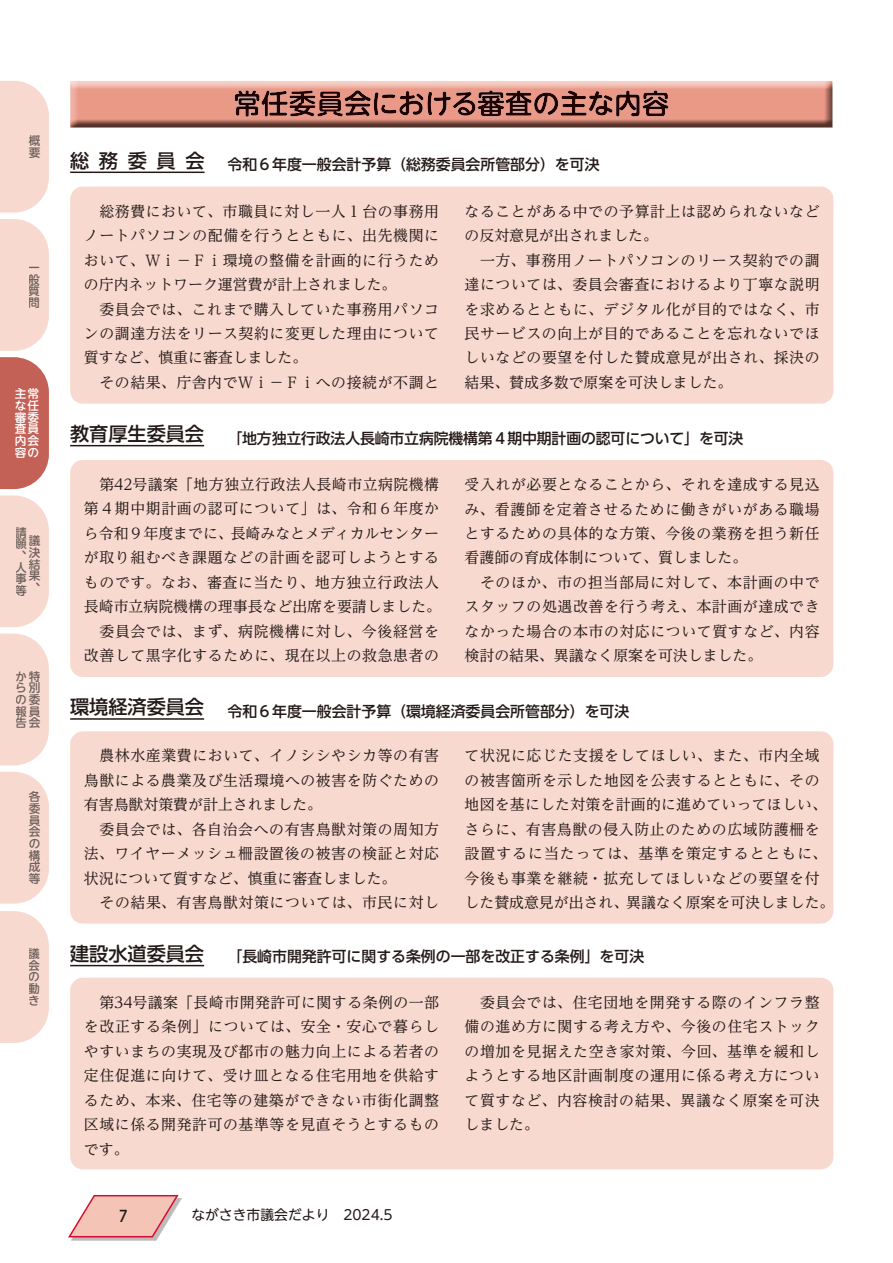
<style>
.page{position:relative;width:893px;height:1263px;background:#fff}
.page>*{position:absolute;margin:0;border:0;box-sizing:border-box;transform-origin:0 0}
.t1{font:500 19.2px "UD Shin Go Pro";color:#231916}
.t2{font:500 15.45px "UD Shin Go NT Pro";color:#231916}
.t3{font:14.85px/24.5px "UD Reimin Pr 6";letter-spacing:.04em;color:#231916}
.t4{font:500 14.85px "UD Shin Go Pro";color:#231916}
.t5{font:13.8px "UD Shin M Go Pr 6";color:#231916}
.t6{font:500 11.7px/11.7px "UD Shin M Go Pr 6";color:#727272;text-align:justify}
.t7{font:500 11.7px/11.7px "UD Shin M Go Pr 6";color:#fff;text-align:justify}
</style>
<div class="page">
<div style="left:71px;top:1198px;width:111px;height:42px;background:#231916;opacity:.3"></div>
<svg style="left:68px;top:1194px;width:112px;height:44px"></svg>
<div style="left:68px;top:81px;width:765px;height:47px;background:#231916;opacity:.75"></div>
<div style="left:70px;top:978px;width:763px;height:191px;background:#f8d9cf;border-radius:13px"></div>
<hr style="left:70px;top:965px;width:134px;height:1px;background:#231916">
<div style="left:70px;top:187px;width:763px;height:217px;background:#f8d9cf;border-radius:13px"></div>
<hr style="left:70px;top:172px;width:135px;height:1px;background:#231916">
<div style="left:70px;top:460px;width:763px;height:217px;background:#f8d9cf;border-radius:13px"></div>
<hr style="left:70px;top:445px;width:134px;height:1px;background:#231916">
<div style="left:70px;top:731px;width:763px;height:192px;background:#f8d9cf;border-radius:13px"></div>
<hr style="left:70px;top:718px;width:134px;height:2px;background:#231916">
<svg style="left:0;top:81px;width:49px;height:132px;background:#f8dcd3"></svg>
<svg style="left:0;top:219px;width:49px;height:132px;background:#f8dcd3"></svg>
<svg style="left:0;top:495px;width:49px;height:132px;background:#f8dcd3"></svg>
<svg style="left:0;top:634px;width:49px;height:131px;background:#f8dcd2"></svg>
<svg style="left:0;top:772px;width:49px;height:132px;background:#f8dcd3"></svg>
<svg style="left:0;top:911px;width:49px;height:132px;background:#f8dcd3"></svg>
<svg style="left:0;top:357px;width:49px;height:132px;background:#c96e64"></svg>
<p class="t6" style="left:29px;top:134px;width:13px">概要</p>
<p class="t6" style="left:29px;top:261px;width:13px">一般質問</p>
<p class="t7" style="left:15px;top:387px;width:26px">主常な任審委査員内会容の</p>
<p class="t6" style="left:16px;top:525px;width:13px">請願</p>
<p class="t6" style="left:29px;top:534px;width:13px">議決結果</p>
<p class="t6" style="left:16px;top:549px;width:12px">、</p>
<p class="t6" style="left:16px;top:561px;width:13px">人事等</p>
<p class="t6" style="left:29px;top:581px;width:12px">、</p>
<p class="t6" style="left:16px;top:669px;width:26px">か特ら別の委報員告会</p>
<p class="t6" style="left:29px;top:790px;width:13px">各委員会の構成等</p>
<p class="t6" style="left:29px;top:947px;width:13px">議会の動き</p>
<p class="t1" style="left:70px;top:145px;width:21px">総</p>
<p class="t1" style="left:99px;top:145px;width:21px">務</p>
<p class="t1" style="left:128px;top:145px;width:21px">委</p>
<p class="t1" style="left:157px;top:145px;width:21px">員</p>
<p class="t1" style="left:185px;top:145px;width:21px">会</p>
<p class="t4" style="left:227px;top:153px;width:374px">令和６年度一般会計予算（総務委員会所管部分）を可決</p>
<p class="t3" style="left:84px;top:198px;width:357px">　総務費において、市職員に対し一人 1 台の事務用ノートパソコンの配備を行うとともに、出先機関において、Ｗｉ－Ｆｉ環境の整備を計画的に行うための庁内ネットワーク運営費が計上されました。<br>　委員会では、これまで購入していた事務用パソコンの調達方法をリース契約に変更した理由について質すなど、慎重に審査しました。<br>　その結果、庁舎内でＷｉ－Ｆｉへの接続が不調と</p>
<p class="t3" style="left:465px;top:198px;width:357px">なることがある中での予算計上は認められないなどの反対意見が出されました。<br>　一方、事務用ノートパソコンのリース契約での調達については、委員会審査におけるより丁寧な説明を求めるとともに、デジタル化が目的ではなく、市民サービスの向上が目的であることを忘れないでほしいなどの要望を付した賛成意見が出され、採決の結果、賛成多数で原案を可決しました。</p>
<p class="t1" style="left:70px;top:418px;width:135px">教育厚生委員会</p>
<p class="t4" style="left:227px;top:426px;width:517px">「地方独立行政法人長崎市立病院機構第４期中期計画の認可について」を可決</p>
<p class="t3" style="left:84px;top:472px;width:359px">　第42号議案「地方独立行政法人長崎市立病院機構第４期中期計画の認可について」は、令和６年度から令和９年度までに、長崎みなとメディカルセンターが取り組むべき課題などの計画を認可しようとするものです。なお、審査に当たり、地方独立行政法人長崎市立病院機構の理事長など出席を要請しました。　委員会では、まず、病院機構に対し、今後経営を改善して黒字化するために、現在以上の救急患者の</p>
<p class="t3" style="left:465px;top:472px;width:357px">受入れが必要となることから、それを達成する見込み、看護師を定着させるために働きがいがある職場とするための具体的な方策、今後の業務を担う新任看護師の育成体制について、質しました。<br>　そのほか、市の担当部局に対して、本計画の中でスタッフの処遇改善を行う考え、本計画が達成できなかった場合の本市の対応について質すなど、内容検討の結果、異議なく原案を可決しました。</p>
<p class="t1" style="left:70px;top:692px;width:135px">環境経済委員会</p>
<p class="t4" style="left:227px;top:699px;width:403px">令和６年度一般会計予算（環境経済委員会所管部分）を可決</p>
<p class="t3" style="left:84px;top:743px;width:357px">　農林水産業費において、イノシシやシカ等の有害鳥獣による農業及び生活環境への被害を防ぐための有害鳥獣対策費が計上されました。<br>　委員会では、各自治会への有害鳥獣対策の周知方法、ワイヤーメッシュ柵設置後の被害の検証と対応状況について質すなど、慎重に審査しました。<br>　その結果、有害鳥獣対策については、市民に対し</p>
<p class="t3" style="left:465px;top:743px;width:371px">て状況に応じた支援をしてほしい、また、市内全域の被害箇所を示した地図を公表するとともに、その地図を基にした対策を計画的に進めていってほしい、さらに、有害鳥獣の侵入防止のための広域防護柵を設置するに当たっては、基準を策定するとともに、今後も事業を継続・拡充してほしいなどの要望を付した賛成意見が出され、異議なく原案を可決しました。</p>
<p class="t1" style="left:70px;top:938px;width:135px">建設水道委員会</p>
<p class="t4" style="left:227px;top:944px;width:418px">「長崎市開発許可に関する条例の一部を改正する条例」を可決</p>
<p class="t3" style="left:84px;top:989px;width:357px;text-align:justify">　第34号議案「長崎市開発許可に関する条例の一部を改正する条例」については、安全・安心で暮らしやすいまちの実現及び都市の魅力向上による若者の定住促進に向けて、受け皿となる住宅用地を供給するため、本来、住宅等の建築ができない市街化調整区域に係る開発許可の基準等を見直そうとするものです。</p>
<p class="t3" style="left:465px;top:989px;width:357px;text-align:justify">　委員会では、住宅団地を開発する際のインフラ整備の進め方に関する考え方や、今後の住宅ストックの増加を見据えた空き家対策、今回、基準を緩和しようとする地区計画制度の運用に係る考え方について質すなど、内容検討の結果、異議なく原案を可決しました。</p>
<p class="t2" style="left:119px;top:1203px;width:9px">7</p>
<p class="t5" style="left:191px;top:1203px;width:140px">ながさき市議会だより</p>
<p class="t5" style="left:343px;top:1203px;width:51px">2024.5</p>
</div>
